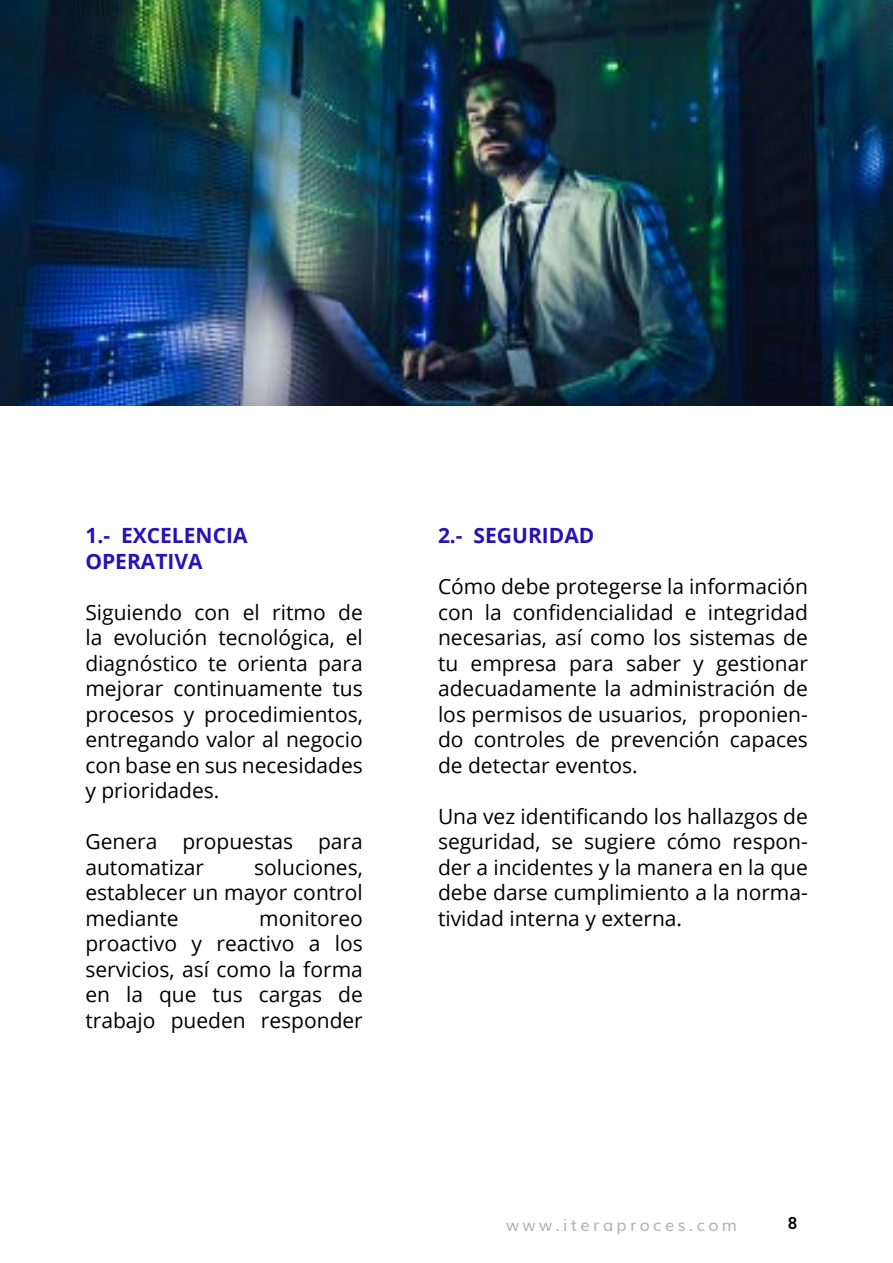
<style>
.page{position:relative;width:893px;height:1263px;background:#fff}
.page>*{position:absolute;margin:0;border:0;box-sizing:border-box;transform-origin:0 0}
.t1{font:21px/25.5px "Open Sans";color:#000;text-align:justify}
.t2{font:700 21px/25.5px "Open Sans";color:#2712b3}
.t3{font:16.5px "Muli";letter-spacing:.2em;color:#b3b2b2}
.t4{font:700 16.5px "Muli";color:#000}
</style>
<div class="page">
<img style="left:0;top:0;width:893px;height:405px">
<p class="t2" style="left:85px;top:522px;width:164px">1.- EXCELENCIA<br>OPERATIVA</p>
<p class="t1" style="left:85px;top:599px;width:279px">Siguiendo con el ritmo de la evolución tecnológica, el diagnóstico te orienta para mejorar continuamente tus procesos y procedimientos, entregando valor al negocio con base en sus necesidades y prioridades.</p>
<p class="t1" style="left:85px;top:828px;width:279px">Genera propuestas para automatizar</p>
<p class="t1" style="left:85px;top:854px;width:279px;text-indent:169px">soluciones, establecer un mayor control mediante</p>
<p class="t1" style="left:85px;top:905px;width:279px;text-indent:174px">monitoreo proactivo y reactivo a los servicios, así como la forma en la que tus cargas de trabajo pueden responder</p>
<p class="t2" style="left:438px;top:522px;width:158px">2.- SEGURIDAD</p>
<p class="t1" style="left:438px;top:573px;width:371px">Cómo debe protegerse la información con la confidencialidad e integridad necesarias, así como los sistemas de tu empresa para saber y gestionar adecuadamente la administración de los permisos de usuarios, proponien&shy;do controles de prevención capaces de detectar eventos.</p>
<p class="t1" style="left:438px;top:803px;width:371px">Una vez identificando los hallazgos de seguridad, se sugiere cómo respon&shy;der a incidentes y la manera en la que debe darse cumplimiento a la norma&shy;tividad interna y externa.</p>
<p class="t3" style="left:506px;top:1211px;width:232px">www.iteraproces.com</p>
<p class="t4" style="left:788px;top:1209px;width:12px">8</p>
</div>
